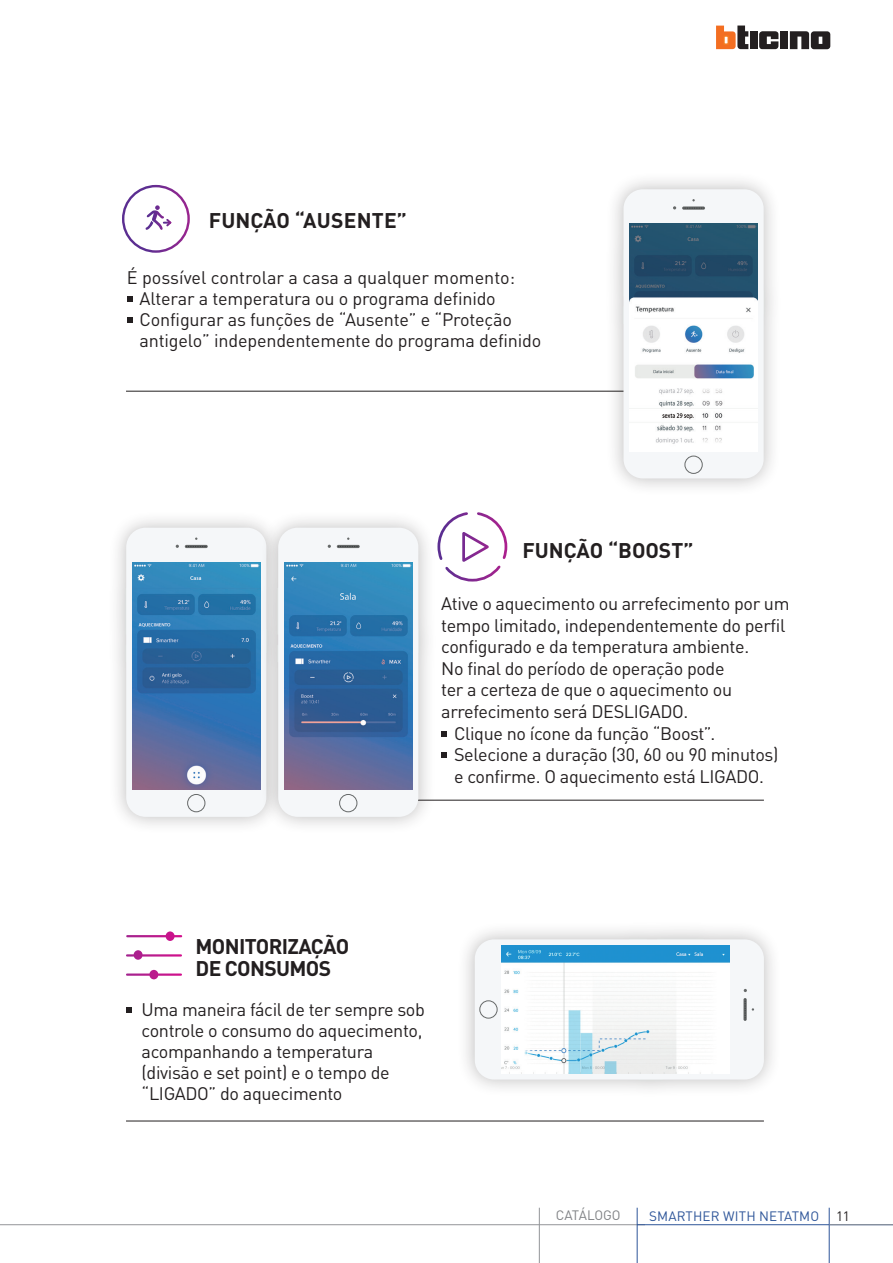
<style>
.page{position:relative;width:893px;height:1263px;background:#fff}
.page>*{position:absolute;margin:0;border:0;box-sizing:border-box;transform-origin:0 0}
.t1{font:700 21px/21.8px "DIN Pro";letter-spacing:-.02em;color:#231f20}
.t2{font:700 21px "DIN Pro";letter-spacing:.01em;color:#231f20}
.t3{font:700 21px "DIN Pro";color:#231f20}
.t4{font:18px/21px "DIN Pro";letter-spacing:-.02em;color:#231f20}
.t5{font:13.5px "DIN Pro";letter-spacing:.01em;color:#2e5599}
.t6{font:13.5px "DIN Pro";color:#808285}
.t7{font:13.5px "DIN Pro";color:#231f20}
</style>
<div class="page">
<hr style="left:0;top:1224px;width:645px;height:1px;background:#939598">
<hr style="left:829px;top:1208px;width:1px;height:55px;background:#2e5599">
<hr style="left:637px;top:1208px;width:1px;height:55px;background:#2e5599">
<hr style="left:637px;top:1224px;width:256px;height:1px;background:#2e5599">
<hr style="left:829px;top:1224px;width:64px;height:1px;background:#939598">
<hr style="left:539px;top:1208px;width:1px;height:55px;background:#939598">
<hr style="left:126px;top:391px;width:588px;height:1px;background:#231f20">
<div style="left:750px;top:31px;width:8px;height:18px;background:#231f20"></div>
<div style="left:780px;top:31px;width:8px;height:18px;background:#231f20"></div>
<svg style="left:716px;top:26px;width:32px;height:23px"></svg>
<svg style="left:759px;top:31px;width:19px;height:18px"></svg>
<svg style="left:790px;top:31px;width:40px;height:18px"></svg>
<div style="left:122px;top:185px;width:68px;height:68px;border:2px solid #fff;border-radius:50%"></div>
<svg style="left:145px;top:205px;width:27px;height:25px"></svg>
<hr style="left:390px;top:800px;width:374px;height:1px;background:#231f20">
<svg style="left:437px;top:512px;width:71px;height:70px"></svg>
<div style="left:107px;top:510px;width:178px;height:325px;background:#231f20;opacity:.3"></div>
<hr style="left:125px;top:588px;width:2px;height:47px;background:#dde0df">
<svg style="left:125px;top:645px;width:1px;height:17px"></svg>
<div style="left:126px;top:528px;width:140px;height:289px;background:#f5f7f9;border-radius:19px"></div>
<img style="left:132px;top:562px;width:127px;height:227px">
<div style="left:187px;top:794px;width:18px;height:18px;border:1px solid #666969;border-radius:50%"></div>
<hr style="left:185px;top:545px;width:23px;height:3px;background:#666969;border-radius:2px">
<svg style="left:186px;top:546px;width:20px;height:1px"></svg>
<div style="left:605px;top:171px;width:177px;height:325px;background:#231f20;opacity:.3"></div>
<hr style="left:622px;top:249px;width:2px;height:47px;background:#dde0df">
<svg style="left:622px;top:306px;width:1px;height:18px"></svg>
<hr style="left:763px;top:290px;width:2px;height:25px;background:#dde0df">
<div style="left:623px;top:189px;width:141px;height:289px;background:#f5f7f9;border-radius:19px"></div>
<img style="left:630px;top:224px;width:127px;height:220px">
<div style="left:685px;top:456px;width:18px;height:18px;border:1px solid #666969;border-radius:50%"></div>
<svg style="left:682px;top:206px;width:23px;height:4px"></svg>
<svg style="left:683px;top:208px;width:21px;height:1px"></svg>
<div style="left:259px;top:510px;width:178px;height:325px;background:#231f20;opacity:.3"></div>
<hr style="left:277px;top:588px;width:2px;height:47px;background:#dde0df">
<svg style="left:277px;top:645px;width:1px;height:17px"></svg>
<hr style="left:417px;top:628px;width:2px;height:25px;background:#dde0df">
<div style="left:278px;top:528px;width:140px;height:289px;background:#f5f7f9;border-radius:19px"></div>
<img style="left:284px;top:562px;width:128px;height:227px">
<div style="left:339px;top:794px;width:18px;height:18px;border:1px solid #666969;border-radius:50%"></div>
<hr style="left:337px;top:545px;width:23px;height:3px;background:#666969;border-radius:2px">
<svg style="left:338px;top:546px;width:20px;height:1px"></svg>
<svg style="left:126px;top:931px;width:56px;height:10px"></svg>
<svg style="left:126px;top:950px;width:56px;height:10px"></svg>
<svg style="left:126px;top:970px;width:56px;height:9px"></svg>
<div style="left:457px;top:920px;width:325px;height:178px;background:#231f20;opacity:.3"></div>
<hr style="left:657px;top:938px;width:47px;height:2px;background:#dde0df">
<svg style="left:629px;top:938px;width:18px;height:1px"></svg>
<hr style="left:638px;top:1078px;width:25px;height:2px;background:#dde0df">
<div style="left:475px;top:939px;width:289px;height:140px;background:#f5f7f9;border-radius:19px"></div>
<img style="left:502px;top:945px;width:227px;height:128px">
<div style="left:479px;top:1000px;width:18px;height:18px;border:1px solid #666969;border-radius:50%"></div>
<svg style="left:743px;top:998px;width:4px;height:23px"></svg>
<svg style="left:745px;top:999px;width:1px;height:20px"></svg>
<hr style="left:126px;top:1121px;width:638px;height:1px;background:#231f20">
<svg style="left:127px;top:296px;width:5px;height:5px"></svg>
<svg style="left:127px;top:317px;width:5px;height:5px"></svg>
<svg style="left:441px;top:731px;width:6px;height:5px"></svg>
<svg style="left:441px;top:752px;width:6px;height:6px"></svg>
<svg style="left:127px;top:1007px;width:5px;height:6px"></svg>
<p class="t2" style="left:209px;top:203px;width:199px">FUNÇÃO “AUSENTE”</p>
<p class="t4" style="left:140px;top:265px;width:403px;text-indent:-13px">É possível controlar a casa a qualquer momento:<br>Alterar a temperatura ou o programa definido Configurar as funções de “Ausente” e “Proteção antigelo” independentemente do programa definido</p>
<p class="t3" style="left:522px;top:532px;width:173px">FUNÇÃO “BOOST”</p>
<p class="t4" style="left:441px;top:591px;width:350px">Ative o aquecimento ou arrefecimento por um</p>
<p class="t4" style="left:441px;top:613px;width:346px">tempo limitado, independentemente do perfil</p>
<p class="t4" style="left:441px;top:634px;width:309px">configurado e da temperatura ambiente.</p>
<p class="t4" style="left:441px;top:656px;width:285px">No final do período de operação pode</p>
<p class="t4" style="left:441px;top:678px;width:292px">ter a certeza de que o aquecimento ou</p>
<p class="t4" style="left:441px;top:699px;width:249px">arrefecimento será DESLIGADO.</p>
<p class="t4" style="left:454px;top:721px;width:263px">Clique no ícone da função “Boost”.</p>
<p class="t4" style="left:454px;top:742px;width:326px">Selecione a duração (30, 60 ou 90 minutos)</p>
<p class="t4" style="left:454px;top:764px;width:311px">e confirme. O aquecimento está LIGADO.</p>
<p class="t1" style="left:195px;top:933px;width:155px">MONITORIZAÇÃO<br>DE CONSUMOS</p>
<p class="t4" style="left:142px;top:997px;width:285px">Uma maneira fácil de ter sempre sob controle o consumo do aquecimento, acompanhando a temperatura (divisão e set point) e o tempo de “LIGADO” do aquecimento</p>
<p class="t6" style="left:556px;top:1205px;width:66px">CATÁLOGO</p>
<p class="t5" style="left:649px;top:1205px;width:172px">SMARTHER WITH NETATMO</p>
<p class="t7" style="left:836px;top:1205px;width:15px">11</p>
</div>
